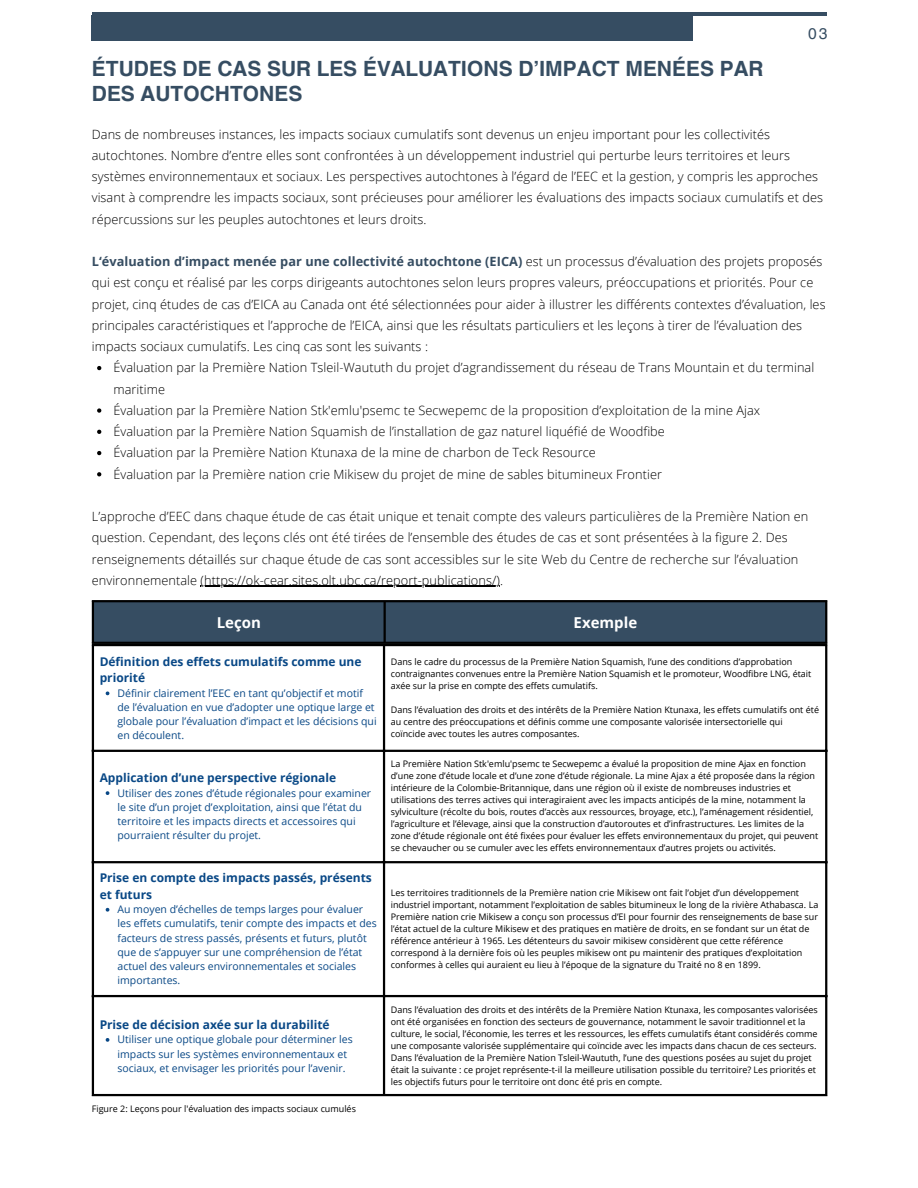
<style>
.page{position:relative;width:918px;height:1188px;background:#fff}
.page>*{position:absolute;margin:0;border:0;box-sizing:border-box;transform-origin:0 0}
.t1{font:700 21px/24.8px "Helvetica World";color:#364d62}
.t2{font:15.6px "Helvetica World";color:#364d62}
.t3{font:700 15px "Open Sans";color:#fff}
.t4{font:300 12.75px/21.3px "Open Sans";letter-spacing:.005em;color:#000}
.t5{font:700 12px/16.5px "Open Sans";color:#094886}
.t6{font:10.5px/14.2px "Open Sans";color:#094886}
.t7{font:9px/12px "Open Sans";color:#000}
.s1{font-weight:700;color:#364d62}
</style>
<div class="page">
<hr style="left:92px;top:12px;width:734px;height:4px;background:#364d62">
<div style="left:92px;top:15px;width:600px;height:25px;background:#364d62"></div>
<svg style="left:97px;top:366px;width:4px;height:4px"></svg>
<svg style="left:97px;top:408px;width:4px;height:5px"></svg>
<svg style="left:97px;top:430px;width:4px;height:4px"></svg>
<svg style="left:97px;top:451px;width:4px;height:4px"></svg>
<svg style="left:97px;top:472px;width:4px;height:4px"></svg>
<hr style="left:201px;top:586px;width:299px;height:1px;background:#000">
<div style="left:94px;top:602px;width:731px;height:40px;background:#364d62"></div>
<hr style="left:92px;top:602px;width:2px;height:40px;background:#000">
<hr style="left:384px;top:602px;width:2px;height:40px;background:#000">
<hr style="left:825px;top:602px;width:2px;height:40px;background:#000">
<hr style="left:92px;top:600px;width:735px;height:2px;background:#000">
<hr style="left:92px;top:642px;width:735px;height:2px;background:#000">
<svg style="left:106px;top:691px;width:3px;height:4px"></svg>
<svg style="left:106px;top:791px;width:3px;height:4px"></svg>
<svg style="left:106px;top:908px;width:3px;height:4px"></svg>
<svg style="left:106px;top:1038px;width:3px;height:4px"></svg>
<hr style="left:92px;top:646px;width:2px;height:448px;background:#000">
<hr style="left:383px;top:646px;width:2px;height:448px;background:#000">
<hr style="left:825px;top:646px;width:2px;height:448px;background:#000">
<hr style="left:92px;top:644px;width:735px;height:2px;background:#000">
<hr style="left:92px;top:750px;width:735px;height:2px;background:#000">
<hr style="left:92px;top:861px;width:735px;height:2px;background:#000">
<hr style="left:92px;top:995px;width:735px;height:2px;background:#000">
<hr style="left:92px;top:1094px;width:735px;height:2px;background:#000">
<p class="t1" style="left:92px;top:54px;width:673px">ÉTUDES DE CAS SUR LES ÉVALUATIONS D’IMPACT MENÉES PAR<br>DES AUTOCHTONES</p>
<p class="t2" style="left:808px;top:25px;width:21px">03</p>
<p class="t4" style="left:92px;top:123px;width:733px">Dans de nombreuses instances, les impacts sociaux cumulatifs sont devenus un enjeu important pour les collectivités autochtones. Nombre d’entre elles sont confrontées à un développement industriel qui perturbe leurs territoires et leurs systèmes environnementaux et sociaux. Les perspectives autochtones à l’égard de l’EEC et la gestion, y compris les approches visant à comprendre les impacts sociaux, sont précieuses pour améliorer les évaluations des impacts sociaux cumulatifs et des répercussions sur les peuples autochtones et leurs droits.</p>
<p class="t4" style="left:92px;top:250px;width:735px"><span class="s1">L‘évaluation d’impact menée par une collectivité autochtone (EICA)</span> est un processus d’évaluation des projets proposés qui est conçu et réalisé par les corps dirigeants autochtones selon leurs propres valeurs, préoccupations et priorités. Pour ce projet, cinq études de cas d’EICA au Canada ont été sélectionnées pour aider à illustrer les différents contextes d’évaluation, les principales caractéristiques et l’approche de l’EICA, ainsi que les résultats particuliers et les leçons à tirer de l’évaluation des impacts sociaux cumulatifs. Les cinq cas sont les suivants :</p>
<h1 class="t4" style="left:113px;top:357px;width:702px">Évaluation par la Première Nation Tsleil-Waututh du projet d’agrandissement du réseau de Trans Mountain et du terminal maritime</h1>
<h2 class="t4" style="left:113px;top:399px;width:648px">Évaluation par la Première Nation Stk'emlu'psemc te Secwepemc de la proposition d’exploitation de la mine Ajax</h2>
<h2 class="t4" style="left:113px;top:420px;width:553px">Évaluation par la Première Nation Squamish de l’installation de gaz naturel liquéfié de Woodfibe</h2>
<p class="t4" style="left:113px;top:442px;width:484px">Évaluation par la Première Nation Ktunaxa de la mine de charbon de Teck Resource</p>
<p class="t4" style="left:113px;top:463px;width:550px">Évaluation par la Première nation crie Mikisew du projet de mine de sables bitumineux Frontier</p>
<p class="t4" style="left:92px;top:505px;width:718px">L’approche d’EEC dans chaque étude de cas était unique et tenait compte des valeurs particulières de la Première Nation en question. Cependant, des leçons clés ont été tirées de l’ensemble des études de cas et sont présentées à la figure 2. Des renseignements détaillés sur chaque étude de cas sont accessibles sur le site Web du Centre de recherche sur l’évaluation environnementale (https://ok-cear.sites.olt.ubc.ca/report-publications/).</p>
<h2 class="t3" style="left:217px;top:612px;width:46px">Leçon</h2>
<p class="t3" style="left:574px;top:612px;width:65px">Exemple</p>
<p class="t5" style="left:100px;top:653px;width:263px">Définition des effets cumulatifs comme une priorité</p>
<p class="t6" style="left:118px;top:686px;width:261px">Définir clairement l’EEC en tant qu’objectif et motif de l’évaluation en vue d’adopter une optique large et globale pour l’évaluation d’impact et les décisions qui en découlent.</p>
<p class="t7" style="left:391px;top:656px;width:422px">Dans le cadre du processus de la Première Nation Squamish, l’une des conditions d’approbation contraignantes convenues entre la Première Nation Squamish et le promoteur, Woodfibre LNG, était axée sur la prise en compte des effets cumulatifs.</p>
<p class="t7" style="left:391px;top:704px;width:430px">Dans l’évaluation des droits et des intérêts de la Première Nation Ktunaxa, les effets cumulatifs ont été au centre des préoccupations et définis comme une composante valorisée intersectorielle qui coïncide avec toutes les autres composantes.</p>
<p class="t5" style="left:100px;top:769px;width:238px">Application d’une perspective régionale</p>
<p class="t6" style="left:118px;top:785px;width:255px">Utiliser des zones d’étude régionales pour examiner le site d’un projet d’exploitation, ainsi que l’état du territoire et les impacts directs et accessoires qui pourraient résulter du projet.</p>
<p class="t5" style="left:100px;top:869px;width:274px">Prise en compte des impacts passés, présents et futurs</p>
<p class="t6" style="left:118px;top:902px;width:261px">Au moyen d’échelles de temps larges pour évaluer les effets cumulatifs, tenir compte des impacts et des facteurs de stress passés, présents et futurs, plutôt que de s’appuyer sur une compréhension de l’état actuel des valeurs environnementales et sociales importantes.</p>
<p class="t5" style="left:100px;top:1016px;width:231px">Prise de décision axée sur la durabilité</p>
<p class="t6" style="left:118px;top:1032px;width:237px">Utiliser une optique globale pour déterminer les impacts sur les systèmes environnementaux et sociaux, et envisager les priorités pour l’avenir.</p>
<p class="t7" style="left:92px;top:1102px;width:266px">Figure 2: Leçons pour l'évaluation des impacts sociaux cumulés</p>
<p class="t7" style="left:391px;top:758px;width:429px">La Première Nation Stk'emlu'psemc te Secwepemc a évalué la proposition de mine Ajax en fonction d’une zone d’étude locale et d’une zone d’étude régionale. La mine Ajax a été proposée dans la région intérieure de la Colombie-Britannique, dans une région où il existe de nombreuses industries et utilisations des terres actives qui interagiraient avec les impacts anticipés de la mine, notamment la sylviculture (récolte du bois, routes d’accès aux ressources, broyage, etc.), l’aménagement résidentiel, l’agriculture et l’élevage, ainsi que la construction d’autoroutes et d’infrastructures. Les limites de la zone d’étude régionale ont été fixées pour évaluer les effets environnementaux du projet, qui peuvent se chevaucher ou se cumuler avec les effets environnementaux d’autres projets ou activités.</p>
<p class="t7" style="left:391px;top:886px;width:429px">Les territoires traditionnels de la Première nation crie Mikisew ont fait l’objet d’un développement industriel important, notamment l’exploitation de sables bitumineux le long de la rivière Athabasca. La Première nation crie Mikisew a conçu son processus d’EI pour fournir des renseignements de base sur l’état actuel de la culture Mikisew et des pratiques en matière de droits, en se fondant sur un état de référence antérieur à 1965. Les détenteurs du savoir mikisew considèrent que cette référence correspond à la dernière fois où les peuples mikisew ont pu maintenir des pratiques d’exploitation conformes à celles qui auraient eu lieu à l’époque de la signature du Traité no 8 en 1899.</p>
<p class="t7" style="left:391px;top:1003px;width:429px">Dans l’évaluation des droits et des intérêts de la Première Nation Ktunaxa, les composantes valorisées ont été organisées en fonction des secteurs de gouvernance, notamment le savoir traditionnel et la culture, le social, l’économie, les terres et les ressources, les effets cumulatifs étant considérés comme une composante valorisée supplémentaire qui coïncide avec les impacts dans chacun de ces secteurs.</p>
<p class="t7" style="left:391px;top:1051px;width:427px">Dans l’évaluation de la Première Nation Tsleil-Waututh, l’une des questions posées au sujet du projet était la suivante : ce projet représente-t-il la meilleure utilisation possible du territoire? Les priorités et les objectifs futurs pour le territoire ont donc été pris en compte.</p>
</div>
